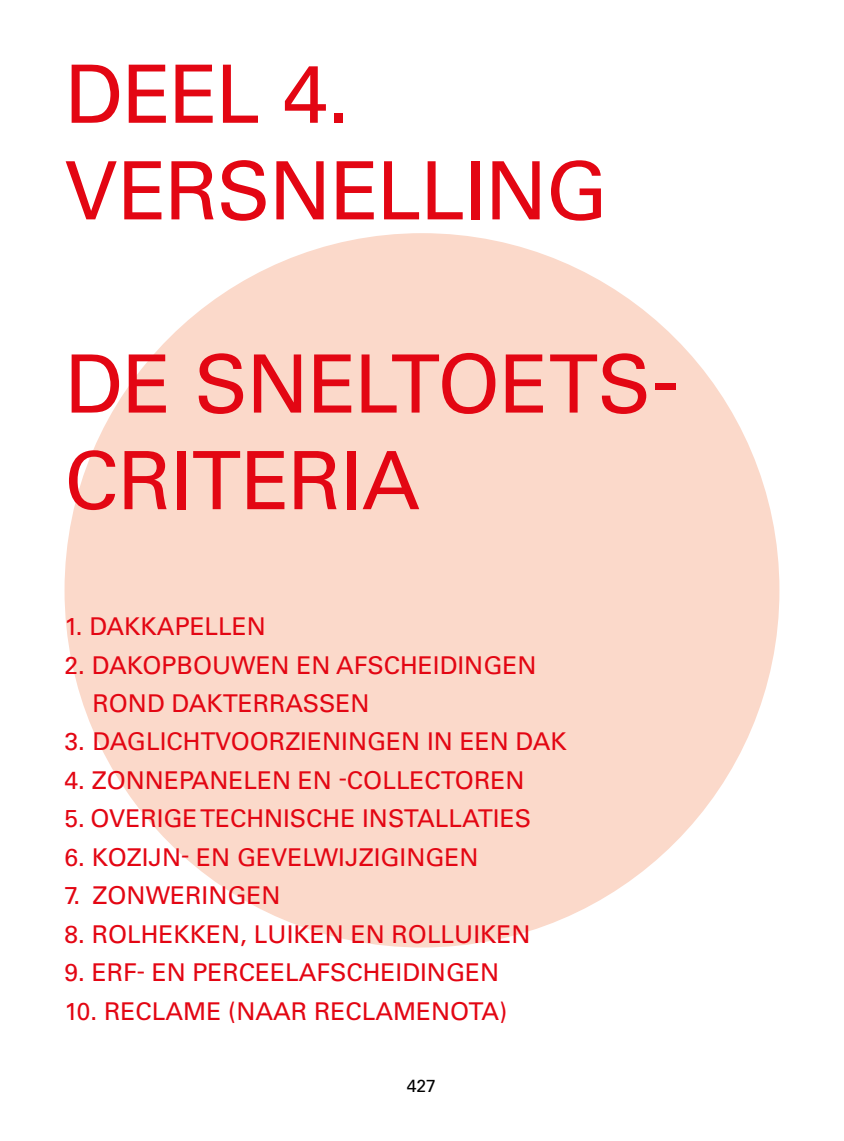
<style>
.page{position:relative;width:844px;height:1141px;background:#fff}
.page>*{position:absolute;margin:0;border:0;box-sizing:border-box;transform-origin:0 0}
.t1{font:80.5px/96.6px "Univers LT Pro 55 Roman";letter-spacing:-.015em;color:#e30613}
.t2{font:24.5px/38.5px "Univers LT Pro 55 Roman";color:#e30613}
.t3{font:17.5px "Univers LT Pro 55 Roman";color:#000}
</style>
<div class="page">
<div style="left:64px;top:233px;width:715px;height:714px;background:#fbd9ca;border-radius:50%"></div>
<h1 class="t1" style="left:64px;top:46px;width:545px">DEEL 4.<br>VERSNELLING</h1>
<h1 class="t1" style="left:64px;top:336px;width:615px">DE SNELTOETS-<br>CRITERIA</h1>
<p class="t2" style="left:64px;top:607px;width:203px">1. DAKKAPELLEN</p>
<p class="t2" style="left:92px;top:646px;width:445px;text-indent:-28px">2. DAKOPBOUWEN EN AFSCHEIDINGEN<br>ROND DAKTERRASSEN</p>
<p class="t2" style="left:64px;top:723px;width:503px">3. DAGLICHTVOORZIENINGEN IN EEN DAK</p>
<p class="t2" style="left:64px;top:761px;width:461px">4. ZONNEPANELEN EN -COLLECTOREN</p>
<p class="t2" style="left:64px;top:800px;width:468px">5. OVERIGE TECHNISCHE INSTALLATIES</p>
<p class="t2" style="left:64px;top:838px;width:415px">6. KOZIJN- EN GEVELWIJZIGINGEN</p>
<p class="t2" style="left:64px;top:877px;width:217px">7. ZONWERINGEN</p>
<p class="t2" style="left:64px;top:915px;width:467px">8. ROLHEKKEN, LUIKEN EN ROLLUIKEN</p>
<p class="t2" style="left:64px;top:953px;width:436px">9. ERF- EN PERCEELAFSCHEIDINGEN</p>
<p class="t2" style="left:64px;top:992px;width:444px">10. RECLAME (NAAR RECLAMENOTA)</p>
<p class="t3" style="left:406px;top:1075px;width:31px">427</p>
</div>
